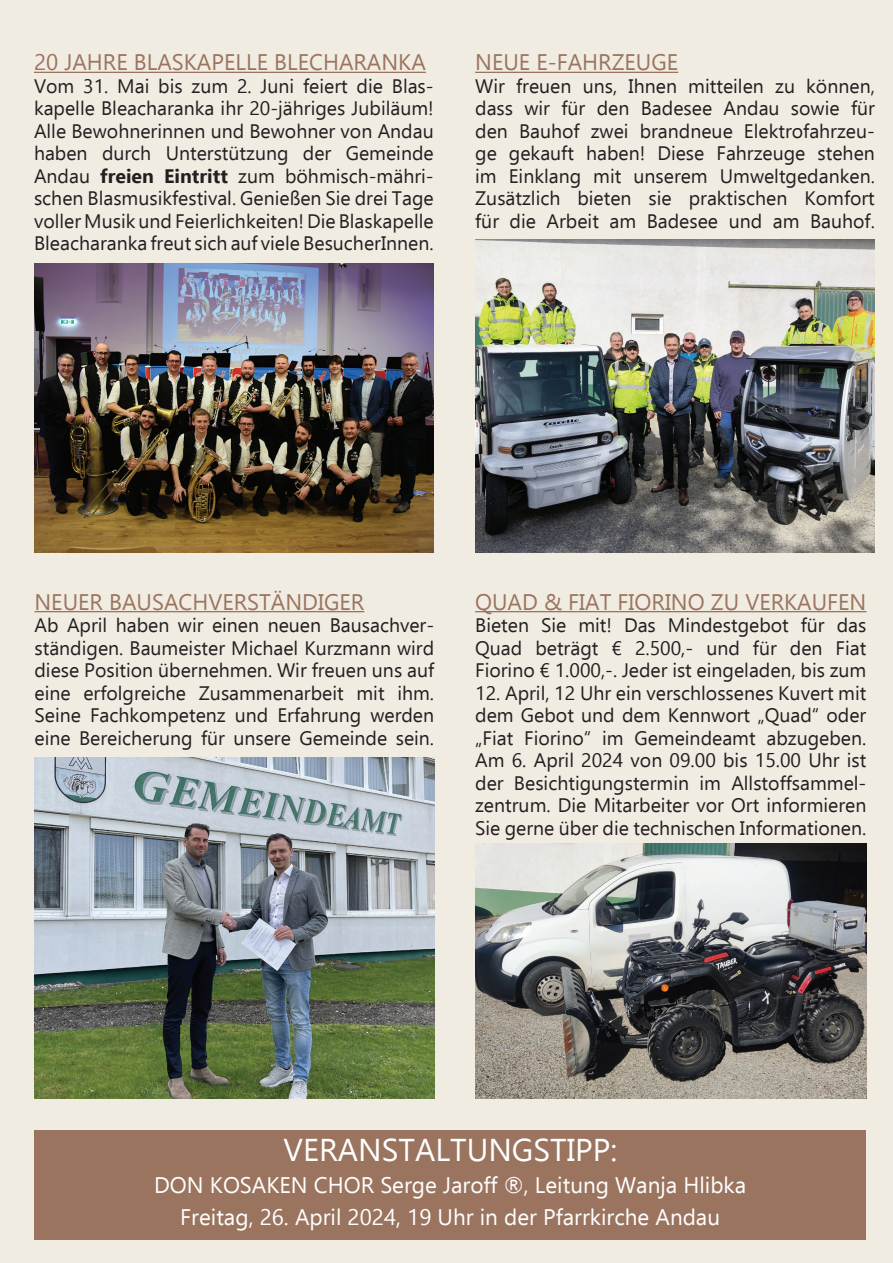
<style>
.page{position:relative;width:893px;height:1263px;background:#f1ece2}
.page>*{position:absolute;margin:0;border:0;box-sizing:border-box;transform-origin:0 0}
.t1{font:31.5px "Ebrima";color:#fff}
.t2{font:22.5px "Ebrima";color:#9a745f}
.t3{font:22.5px/31.5px "Ebrima";color:#fff}
.t4{font:19.5px/22.5px "Ebrima";color:#231f20;text-align:justify}
.s1{font-weight:700}
</style>
<div class="page">
<hr style="left:475px;top:611px;width:391px;height:1px;background:#9a745f">
<hr style="left:34px;top:72px;width:392px;height:1px;background:#9a745f">
<hr style="left:475px;top:72px;width:203px;height:1px;background:#9a745f">
<img style="left:475px;top:239px;width:400px;height:314px">
<img style="left:475px;top:844px;width:391px;height:254px">
<hr style="left:34px;top:611px;width:330px;height:1px;background:#9a745f">
<img style="left:34px;top:757px;width:400px;height:341px">
<div style="left:34px;top:1130px;width:832px;height:109px;background:#9a745f"></div>
<img style="left:34px;top:264px;width:400px;height:289px">
<p class="t2" style="left:34px;top:46px;width:127px">20 Jah re Blaska</p>
<p class="t2" style="left:211px;top:46px;width:24px">pelle</p>
<p class="t2" style="left:274px;top:46px;width:153px">BLECHARANKA</p>
<p class="t4" style="left:34px;top:74px;width:401px">Vom 31. Mai bis zum 2. Juni feiert die Blas&shy;kapelle Bleacharanka ihr 20-jähriges Jubiläum!<br>Alle Bewohnerinnen und Bewohner von Andau haben durch Unterstützung der Gemeinde Andau <span class="s1">freien Eintritt</span> zum böhmisch-mähri&shy;schen Blasmusikfestival. Genießen Sie drei Tage voller Musik und Feierlichkeiten! Die Blaskapelle Bleacharanka freut sich auf viele BesucherInnen.</p>
<p class="t2" style="left:475px;top:46px;width:205px">N eu e E-Fahrzeug e</p>
<p class="t4" style="left:475px;top:74px;width:401px">Wir freuen uns, Ihnen mitteilen zu können, dass wir für den Badesee Andau sowie für den Bauhof zwei brandneue Elektrofahrzeu&shy;ge gekauft haben! Diese Fahrzeuge stehen im Einklang mit unserem Umweltgedanken.<br>Zusätzlich bieten sie praktischen Komfort für die Arbeit am Badesee und am Bauhof.</p>
<p class="t2" style="left:34px;top:585px;width:145px">NEUER BAUSACH</p>
<p class="t2" style="left:208px;top:585px;width:144px">VERSTÄNDIGER</p>
<p class="t4" style="left:34px;top:613px;width:401px">Ab April haben wir einen neuen Bausachver&shy;ständigen. Baumeister Michael Kurzmann wird diese Position übernehmen. Wir freuen uns auf eine erfolgreiche Zusammenarbeit mit ihm.<br>Seine Fachkompetenz und Erfahrung werden eine Bereicherung für unsere Gemeinde sein.</p>
<p class="t2" style="left:475px;top:585px;width:323px">QuAD &amp; FIAT FIORINO zu ve rkaufen</p>
<p class="t4" style="left:475px;top:613px;width:393px">Bieten Sie mit! Das Mindestgebot für das Quad beträgt € 2.500,- und für den Fiat Fiorino € 1.000,-. Jeder ist eingeladen, bis zum</p>
<p class="t4" style="left:475px;top:681px;width:393px">12. April, 12 Uhr ein verschlossenes Kuvert mit dem Gebot und dem Kennwort „Quad“ oder „Fiat Fiorino“ im Gemeindeamt abzugeben.<br>Am 6. April 2024 von 09.00 bis 15.00 Uhr ist der Besichtigungstermin im Allstoffsammel&shy;zentrum. Die Mitarbeiter vor Ort informieren Sie gerne über die technischen Informationen.</p>
<h1 class="t1" style="left:284px;top:1126px;width:335px">Veranstaltu ngsTipp:</h1>
<p class="t3" style="left:154px;top:1169px;width:100px">Don kosaken</p>
<p class="t3" style="left:180px;top:1169px;width:567px;text-indent:134px">CHOR Serge Jaroff ®, Leitung Wanja Hlibka<br>Freitag, 26. April 2024, 19 Uhr in der Pfarrkirche Andau</p>
</div>
